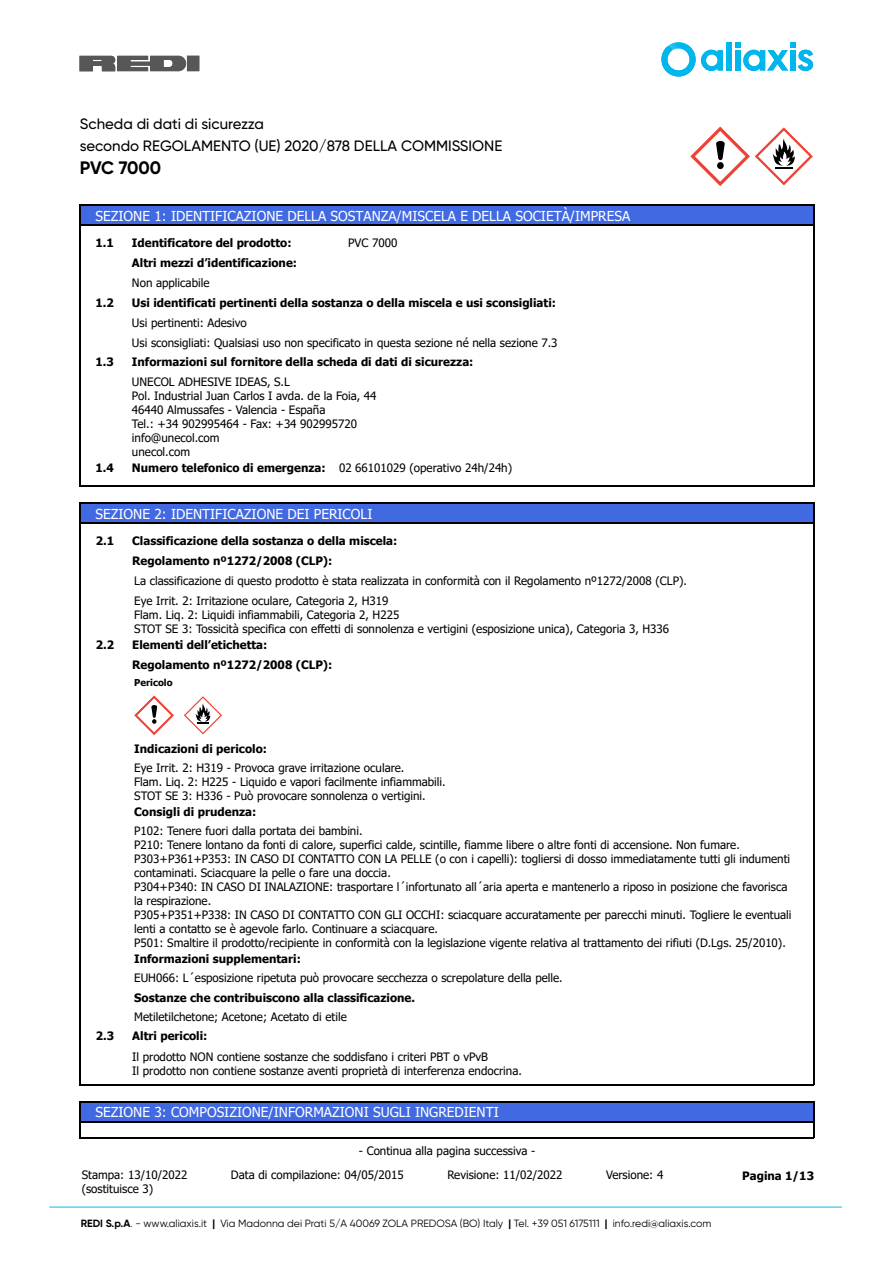
<style>
.page{position:relative;width:893px;height:1263px;background:#fff}
.page>*{position:absolute;margin:0;border:0;box-sizing:border-box;transform-origin:0 0}
.t1{font:700 18px "Gilroy";letter-spacing:-.01em;color:#000}
.t2{font:500 15px/22.5px "Gilroy";color:#000}
.t3{font:13.65px "Tahoma";color:#fff}
.t4{font:11.55px/14px "Tahoma";color:#000}
.t5{font:700 11.55px/20px "Tahoma";color:#000}
.t6{font:10.5px "Gilroy";color:#000}
.t7{font:9.45px "Tahoma";color:#000}
.t8{font:700 9.45px "Tahoma";color:#000}
.s1{font-weight:400}
.s2{font-weight:700}
.s3{font-weight:300}
</style>
<div class="page">
<hr style="left:49px;top:1207px;width:793px;height:1px;background:#0bbbef">
<svg style="left:690px;top:127px;width:123px;height:59px"></svg>
<div style="left:96px;top:205px;width:718px;height:21px;background:#4169e1"></div>
<hr style="left:96px;top:205px;width:718px;height:1px;background:#000">
<hr style="left:96px;top:225px;width:718px;height:1px;background:#000">
<svg style="left:80px;top:205px;width:16px;height:170px"></svg>
<svg style="left:813px;top:206px;width:1px;height:169px"></svg>
<hr style="left:80px;top:375px;width:1px;height:86px;background:#000">
<hr style="left:813px;top:375px;width:1px;height:86px;background:#000">
<svg style="left:80px;top:461px;width:1px;height:24px"></svg>
<svg style="left:813px;top:461px;width:1px;height:24px"></svg>
<hr style="left:80px;top:485px;width:734px;height:2px;background:#000">
<div style="left:96px;top:502px;width:718px;height:22px;background:#4169e1"></div>
<hr style="left:96px;top:502px;width:718px;height:2px;background:#000">
<hr style="left:96px;top:523px;width:718px;height:1px;background:#000">
<svg style="left:80px;top:502px;width:16px;height:91px"></svg>
<svg style="left:813px;top:504px;width:1px;height:89px"></svg>
<hr style="left:80px;top:593px;width:1px;height:44px;background:#000">
<hr style="left:813px;top:593px;width:1px;height:44px;background:#000">
<svg style="left:134px;top:695px;width:40px;height:40px"></svg>
<svg style="left:184px;top:696px;width:38px;height:38px"></svg>
<svg style="left:80px;top:637px;width:1px;height:58px"></svg>
<svg style="left:813px;top:637px;width:1px;height:58px"></svg>
<hr style="left:80px;top:695px;width:1px;height:46px;background:#000">
<hr style="left:813px;top:695px;width:1px;height:46px;background:#000">
<svg style="left:80px;top:741px;width:1px;height:19px"></svg>
<svg style="left:813px;top:741px;width:1px;height:19px"></svg>
<hr style="left:80px;top:760px;width:1px;height:44px;background:#000">
<hr style="left:813px;top:760px;width:1px;height:44px;background:#000">
<svg style="left:80px;top:804px;width:1px;height:20px"></svg>
<svg style="left:813px;top:804px;width:1px;height:20px"></svg>
<hr style="left:80px;top:824px;width:1px;height:128px;background:#000">
<hr style="left:813px;top:824px;width:1px;height:128px;background:#000">
<svg style="left:80px;top:952px;width:1px;height:97px"></svg>
<svg style="left:813px;top:952px;width:1px;height:97px"></svg>
<hr style="left:80px;top:1049px;width:1px;height:30px;background:#000">
<hr style="left:813px;top:1049px;width:1px;height:30px;background:#000">
<hr style="left:80px;top:1084px;width:734px;height:1px;background:#000">
<div style="left:96px;top:1101px;width:718px;height:21px;background:#4169e1"></div>
<hr style="left:96px;top:1101px;width:718px;height:1px;background:#000">
<hr style="left:96px;top:1121px;width:718px;height:1px;background:#000">
<svg style="left:80px;top:1101px;width:16px;height:36px"></svg>
<svg style="left:813px;top:1102px;width:1px;height:35px"></svg>
<hr style="left:80px;top:1137px;width:734px;height:1px;background:#000">
<div style="left:187px;top:56px;width:12px;height:15px;background:#585756"></div>
<svg style="left:80px;top:56px;width:106px;height:15px;background:#6f6e6d"></svg>
<div style="left:727px;top:42px;width:5px;height:28px;background:#00b6ed"></div>
<svg style="left:736px;top:42px;width:77px;height:29px"></svg>
<svg style="left:661px;top:42px;width:62px;height:35px"></svg>
<p class="t2" style="left:80px;top:112px;width:424px">Scheda di dati di sicurezza<br>secondo REGOLAMENTO (UE) 2020/878 DELLA COMMISSIONE</p>
<h1 class="t1" style="left:80px;top:156px;width:83px">PVC 7000</h1>
<p class="t7" style="left:252px;top:131px;width:265px">secondo REGOLAMENTO (UE) 2020/878 DELLA COMMISSIONE</p>
<p class="t3" style="left:96px;top:207px;width:536px">SEZIONE 1: IDENTIFICAZIONE DELLA SOSTANZA/MISCELA E DELLA SOCIETÀ/IMPRESA</p>
<p class="t5" style="left:95px;top:233px;width:20px">1.1</p>
<p class="t5" style="left:132px;top:233px;width:161px">Identificatore del prodotto:</p>
<p class="t4" style="left:348px;top:237px;width:51px">PVC 7000</p>
<p class="t5" style="left:132px;top:253px;width:167px">Altri mezzi d’identificazione:</p>
<p class="t4" style="left:132px;top:276px;width:79px">Non applicabile</p>
<p class="t5" style="left:95px;top:293px;width:20px">1.2</p>
<p class="t5" style="left:132px;top:293px;width:426px">Usi identificati pertinenti della sostanza o della miscela e usi sconsigliati:</p>
<p class="t4" style="left:132px;top:313px;width:427px;line-height:20px">Usi pertinenti: Adesivo<br>Usi sconsigliati: Qualsiasi uso non specificato in questa sezione né nella sezione 7.3</p>
<p class="t5" style="left:95px;top:353px;width:20px">1.3</p>
<p class="t5" style="left:132px;top:353px;width:343px">Informazioni sul fornitore della scheda di dati di sicurezza:</p>
<p class="t4" style="left:132px;top:376px;width:246px">UNECOL ADHESIVE IDEAS, S.L<br>Pol. Industrial Juan Carlos I avda. de la Foia, 44<br>46440 Almussafes - Valencia - España<br>Tel.: +34 902995464 - Fax: +34 902995720 info@unecol.com<br>unecol.com</p>
<p class="t5" style="left:95px;top:459px;width:20px">1.4</p>
<p class="t5" style="left:132px;top:459px;width:382px">Numero telefonico di emergenza: <span class="s1">02 66101029 (operativo 24h/24h)</span></p>
<p class="t3" style="left:96px;top:505px;width:278px">SEZIONE 2: IDENTIFICAZIONE DEI PERICOLI</p>
<p class="t5" style="left:96px;top:531px;width:20px">2.1</p>
<p class="t5" style="left:132px;top:531px;width:267px">Classificazione della sostanza o della miscela:<br>Regolamento nº1272/2008 (CLP):</p>
<p class="t4" style="left:134px;top:571px;width:554px;line-height:20px">La classificazione di questo prodotto è stata realizzata in conformità con il Regolamento nº1272/2008 (CLP).<br>Eye Irrit. 2: Irritazione oculare, Categoria 2, H319</p>
<p class="t4" style="left:134px;top:608px;width:536px">Flam. Liq. 2: Liquidi infiammabili, Categoria 2, H225<br>STOT SE 3: Tossicità specifica con effetti di sonnolenza e vertigini (esposizione unica), Categoria 3, H336</p>
<p class="t5" style="left:96px;top:635px;width:20px">2.2</p>
<p class="t5" style="left:132px;top:635px;width:202px">Elementi dell’etichetta:<br>Regolamento nº1272/2008 (CLP):</p>
<p class="t8" style="left:134px;top:676px;width:40px">Pericolo</p>
<p class="t5" style="left:134px;top:739px;width:134px">Indicazioni di pericolo:</p>
<p class="t4" style="left:134px;top:762px;width:313px">Eye Irrit. 2: H319 - Provoca grave irritazione oculare.<br>Flam. Liq. 2: H225 - Liquido e vapori facilmente infiammabili.<br>STOT SE 3: H336 - Può provocare sonnolenza o vertigini.</p>
<p class="t5" style="left:134px;top:802px;width:124px">Consigli di prudenza:</p>
<p class="t4" style="left:134px;top:825px;width:659px">P102: Tenere fuori dalla portata dei bambini.<br>P210: Tenere lontano da fonti di calore, superfici calde, scintille, fiamme libere o altre fonti di accensione. Non fumare.<br>P303+P361+P353: IN CASO DI CONTATTO CON LA PELLE (o con i capelli): togliersi di dosso immediatamente tutti gli indumenti contaminati. Sciacquare la pelle o fare una doccia.<br>P304+P340: IN CASO DI INALAZIONE: trasportare l´infortunato all´aria aperta e mantenerlo a riposo in posizione che favorisca la respirazione.<br>P305+P351+P338: IN CASO DI CONTATTO CON GLI OCCHI: sciacquare accuratamente per parecchi minuti. Togliere le eventuali lenti a contatto se è agevole farlo. Continuare a sciacquare.<br>P501: Smaltire il prodotto/recipiente in conformità con la legislazione vigente relativa al trattamento dei rifiuti (D.Lgs. 25/2010).</p>
<p class="t5" style="left:134px;top:949px;width:168px">Informazioni supplementari:</p>
<p class="t4" style="left:134px;top:972px;width:430px">EUH066: L´esposizione ripetuta può provocare secchezza o screpolature della pelle.</p>
<p class="t5" style="left:134px;top:988px;width:282px">Sostanze che contribuiscono alla classificazione.</p>
<p class="t4" style="left:134px;top:1010px;width:214px">Metiletilchetone; Acetone; Acetato di etile</p>
<p class="t5" style="left:96px;top:1026px;width:20px">2.3</p>
<p class="t5" style="left:132px;top:1026px;width:77px">Altri pericoli:</p>
<p class="t4" style="left:132px;top:1050px;width:391px">Il prodotto NON contiene sostanze che soddisfano i criteri PBT o vPvB<br>Il prodotto non contiene sostanze aventi proprietà di interferenza endocrina.</p>
<p class="t3" style="left:96px;top:1103px;width:405px">SEZIONE 3: COMPOSIZIONE/INFORMAZIONI SUGLI INGREDIENTI</p>
<p class="t4" style="left:359px;top:1144px;width:178px">- Continua alla pagina successiva -</p>
<p class="t4" style="left:82px;top:1168px;width:107px">Stampa: 13/10/2022</p>
<p class="t4" style="left:231px;top:1168px;width:174px">Data di compilazione: 04/05/2015</p>
<p class="t4" style="left:447px;top:1168px;width:117px">Revisione: 11/02/2022</p>
<p class="t4" style="left:606px;top:1168px;width:59px">Versione: 4</p>
<p class="t4" style="left:82px;top:1182px;width:73px">(sostituisce 3)</p>
<p class="t6" style="left:81px;top:1216px;width:632px"><span class="s2">REDI S.p.A</span><span class="s3">.</span> - www.aliaxis.it <span class="s2">|</span> Via Madonna dei Prati 5/A 40069 ZOLA PREDOSA (BO) Italy <span class="s2">|</span> Tel. +39 051 6175111 <span class="s2">|</span> info.redi@aliaxis.com</p>
<p class="t5" style="left:742px;top:1166px;width:73px">Pagina 1/13</p>
</div>
